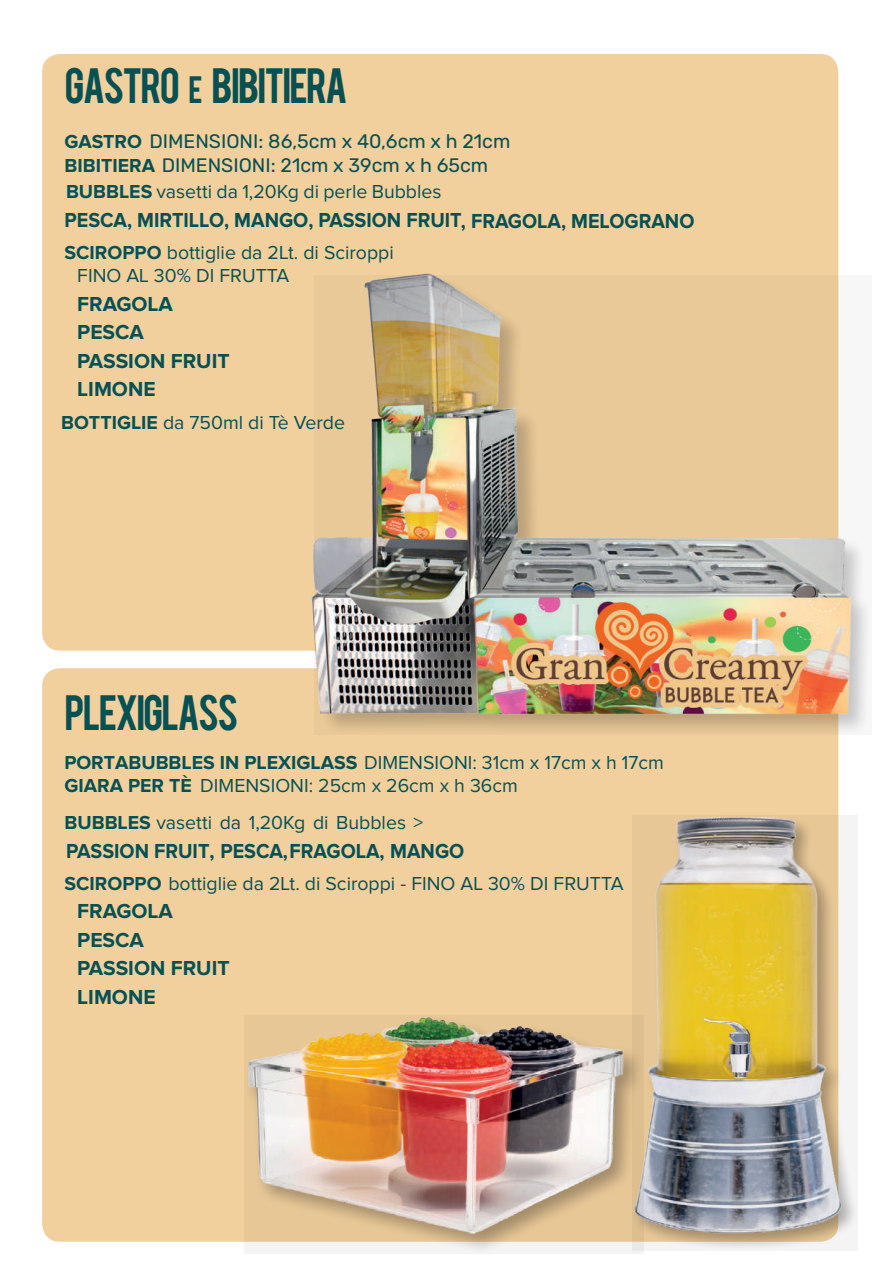
<style>
.page{position:relative;width:893px;height:1263px;background:#fff}
.page>*{position:absolute;margin:0;border:0;box-sizing:border-box;transform-origin:0 0}
.t1{font:39px "Bebas";letter-spacing:-.05em;color:#075054}
.t2{font:700 21px "Proxima Nova";color:#075054;scale:.94 1}
.t3{font:700 21px/28.5px "Proxima Nova";color:#075054}
.t4{font:19.5px/23.4px "Proxima Nova";color:#075054}
.t5{font:19.5px/23.4px "Rubik";color:#075054}
.s1{font-size:30px}
.s2{font-family:"Proxima Nova";font-weight:700}
.s3{font-weight:700}
</style>
<div class="page">
<div style="left:42px;top:54px;width:796px;height:597px;background:#f1d09d;border-radius:18px"></div>
<div style="left:42px;top:668px;width:796px;height:574px;background:#f1d09d;border-radius:18px"></div>
<img style="left:539px;top:903px;width:319px;height:351px">
<img style="left:241px;top:983px;width:411px;height:269px">
<img style="left:287px;top:88px;width:576px;height:815px">
<h1 class="t1" style="left:65px;top:57px;width:285px">GASTRO <span class="s1">E</span> BIBITIERA</h1>
<p class="t5" style="left:65px;top:130px;width:447px"><span class="s2">GASTRO</span> DIMENSIONI: 86,5cm x 40,6cm x h 21cm<br><span class="s2">BIBITIERA</span> DIMENSIONI: 21cm x 39cm x h 65cm</p>
<p class="t4" style="left:66px;top:181px;width:377px"><span class="s3">BUBBLES</span> vasetti da 1,20Kg di perle Bubbles</p>
<p class="t2" style="left:65px;top:208px;width:672px">PESCA, MIRTILLO, MANGO, PASSION FRUIT, FRAGOLA, MELOGRANO</p>
<p class="t4" style="left:77px;top:241px;width:318px;text-indent:-13px"><span class="s3">SCIROPPO</span> bottiglie da 2Lt. di Sciroppi<br>FINO AL 30% DI FRUTTA</p>
<p class="t3" style="left:77px;top:290px;width:154px">FRAGOLA<br>PESCA<br>PASSION FRUIT<br>LIMONE</p>
<p class="t4" style="left:61px;top:412px;width:285px"><span class="s3">BOTTIGLIE</span> da 750ml di Tè Verde</p>
<h1 class="t1" style="left:65px;top:684px;width:175px">PLEXIGLASS</h1>
<p class="t4" style="left:65px;top:751px;width:601px"><span class="s3">PORTABUBBLES IN PLEXIGLASS</span> DIMENSIONI: 31cm x 17cm x h 17cm<br><span class="s3">GIARA PER TÈ</span> DIMENSIONI: 25cm x 26cm x h 36cm</p>
<p class="t4" style="left:65px;top:812px;width:360px"><span class="s3">BUBBLES</span> vasetti da 1,20Kg di Bubbles &gt;</p>
<p class="t2" style="left:66px;top:839px;width:425px">PASSION FRUIT, PESCA,FRAGOLA, MANGO</p>
<p class="t4" style="left:65px;top:872px;width:561px"><span class="s3">SCIROPPO</span> bottiglie da 2Lt. di Sciroppi - FINO AL 30% DI FRUTTA</p>
<p class="t3" style="left:77px;top:897px;width:154px">FRAGOLA<br>PESCA<br>PASSION FRUIT<br>LIMONE</p>
</div>
